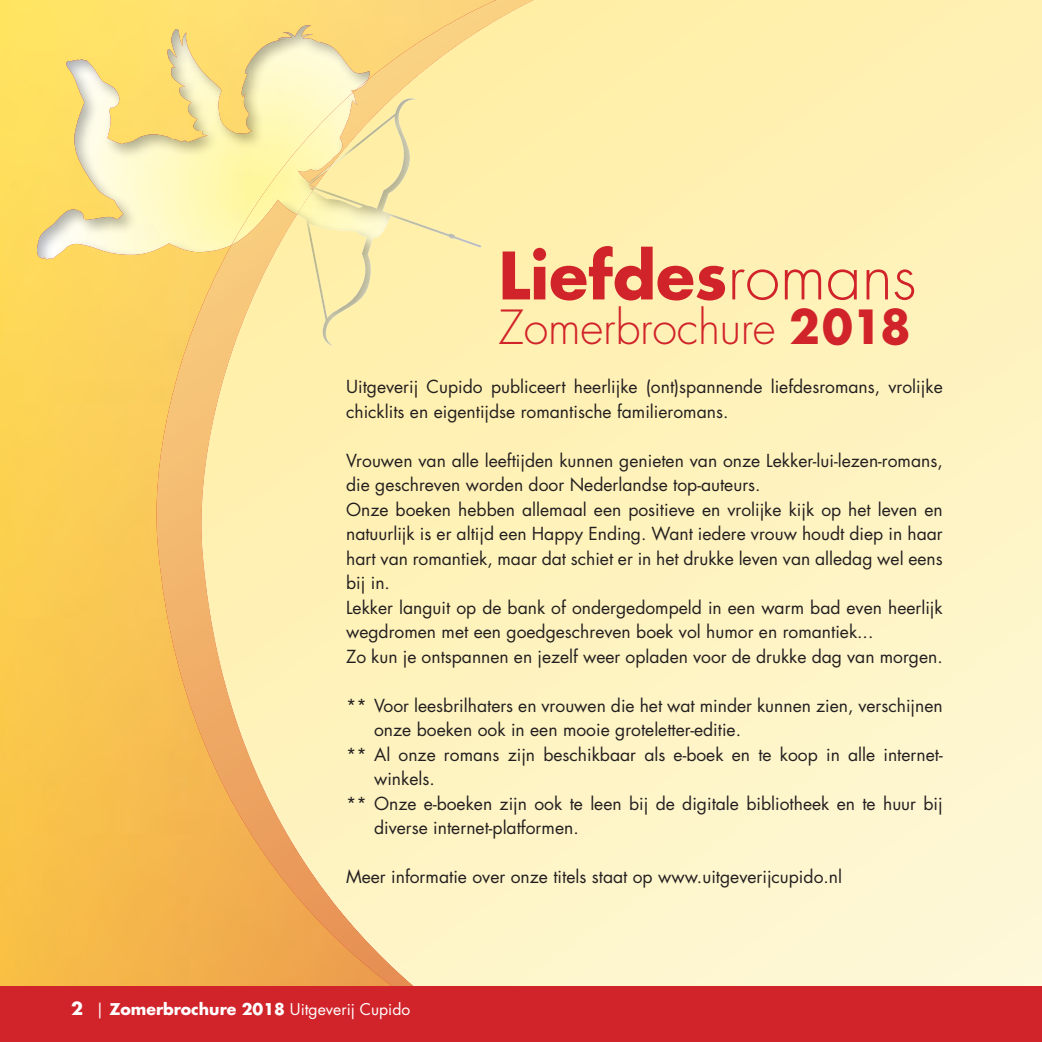
<style>
.page{position:relative;width:1042px;height:1042px;background:#fff}
.page>*{position:absolute;margin:0;border:0;box-sizing:border-box;transform-origin:0 0}
.t1{font:700 63.52px "Futura";color:#d1232a}
.t2{font:300 45.85px "Futura";letter-spacing:-.005em;color:#d1232a}
.t3{font:17.5px/24.5px "Futura";color:#231f20}
.t4{font:700 17.5px "Futura";color:#fff}
.t5{font:15.75px "Futura";color:#fff}
.s1{font-weight:300}
.s2{font-weight:700}
</style>
<div class="page">
<svg style="left:591px;top:0;width:451px;height:986px;background:#fef3c0"></svg>
<svg style="left:560px;top:0;width:31px;height:986px;background:#fef2b9"></svg>
<img style="left:0;top:0;width:560px;height:986px">
<img style="left:297px;top:98px;width:184px;height:248px">
<img style="left:246px;top:80px;width:122px;height:165px">
<img style="left:37px;top:29px;width:209px;height:230px">
<div style="left:0;top:986px;width:1042px;height:56px;background:#d1232a"></div>
<h1 class="t1" style="left:498px;top:246px;width:420px">Liefdes<span class="s1">romans</span></h1>
<h2 class="t2" style="left:498px;top:305px;width:414px">Zomerbrochure <span class="s2">2018</span></h2>
<p class="t3" style="left:346px;top:376px;width:598px">Uitgeverij Cupido publiceert heerlijke (ont)spannende liefdesromans, vrolijke chicklits en eigentijdse romantische familieromans.</p>
<p class="t3" style="left:346px;top:450px;width:598px">Vrouwen van alle leeftijden kunnen genieten van onze Lekker-lui-lezen-romans, die geschreven worden door Nederlandse top-auteurs.<br>Onze boeken hebben allemaal een positieve en vrolijke kijk op het leven en natuurlijk is er altijd een Happy Ending. Want iedere vrouw houdt diep in haar hart van romantiek, maar dat schiet er in het drukke leven van alledag wel eens bij in.<br>Lekker languit op de bank of ondergedompeld in een warm bad even heerlijk wegdromen met een goedgeschreven boek vol humor en romantiek...<br>Zo kun je ontspannen en jezelf weer opladen voor de drukke dag van morgen.</p>
<p class="t3" style="left:346px;top:695px;width:598px">** Voor leesbrilhaters en vrouwen die het wat minder kunnen zien, verschijnen</p>
<p class="t3" style="left:374px;top:719px;width:368px">onze boeken ook in een mooie groteletter-editie.</p>
<p class="t3" style="left:346px;top:744px;width:598px">** Al onze romans zijn beschikbaar als e-boek en te koop in alle internet-</p>
<p class="t3" style="left:374px;top:768px;width:62px">winkels.</p>
<p class="t3" style="left:346px;top:793px;width:598px">** Onze e-boeken zijn ook te leen bij de digitale bibliotheek en te huur bij</p>
<p class="t3" style="left:374px;top:817px;width:206px">diverse internet-platformen.</p>
<p class="t3" style="left:346px;top:866px;width:497px">Meer informatie over onze titels staat op www.uitgeverijcupido.nl</p>
<p class="t4" style="left:71px;top:1000px;width:14px">2</p>
<p class="t5" style="left:95px;top:1001px;width:316px">| <span class="s2">Zomerbrochure 2018</span> Uitgeverij Cupido</p>
</div>
